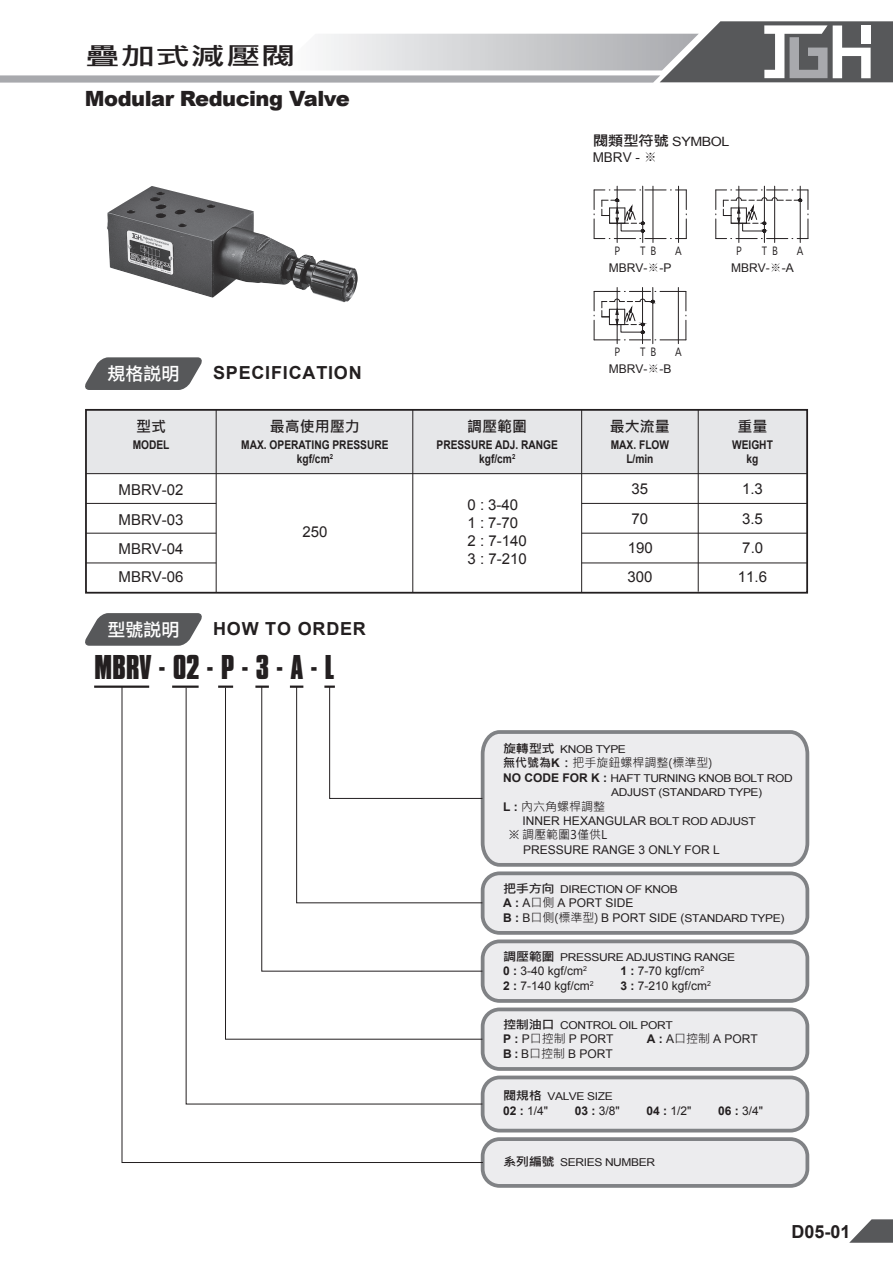
<style>
.page{position:relative;width:893px;height:1263px;background:#fff}
.page>*{position:absolute;margin:0;border:0;box-sizing:border-box;transform-origin:0 0}
.t1{font:36px "Compacta Bold Plain";letter-spacing:-.01em;color:#231f20}
.t2{font:700 24.3px "Microsoft Jheng Hei";color:#231f20;scale:1.44 1}
.t3{font:900 21px "Arial";letter-spacing:-.025em;color:#231f20}
.t4{font:700 18px "Arial";letter-spacing:.045em;color:#231f20}
.t5{font:18px "DF Li Hei Md WIN BF";color:#fff}
.t6{font:15px/29.4px "Arial";color:#231f20}
.t7{font:700 15px "Microsoft Jheng Hei";color:#231f20}
.t8{font:13.5px "Arial";color:#231f20}
.t9{font:12.9px "Arial";letter-spacing:-.03em;color:#231f20;scale:1.11 1}
.t10{font:12px "Arial";color:#231f20}
.t11{font:700 12px/14.4px "Arial";color:#231f20;text-align:center;scale:.85 1}
.t12{font:12px "Microsoft Jheng Hei";color:#231f20}
.t13{font:11.25px "Microsoft Jheng Hei";color:#231f20;scale:.85 1}
.t14{font:10.8px/14.4px "Arial";letter-spacing:-.03em;color:#231f20;scale:1.11 1}
.s1{font-family:"Microsoft Jheng Hei";font-weight:700;font-size:14.25px}
.s2{font-family:"Adobe Ming Std";font-weight:300}
.s3{font-family:"Microsoft Jheng Hei";font-weight:700;font-size:12px}
.s4{font-weight:700}
.s5{font-family:"Arial";font-weight:700}
.s6{font-weight:700;font-size:12px}
.s7{font-size:10.8px}
.s8{font-family:"Microsoft Jheng Hei"}
.s9{font-size:12px}
.s10{font-family:"Microsoft Jheng Hei";font-size:12px}
</style>
<div class="page">
<svg style="left:849px;top:1219px;width:44px;height:24px"></svg>
<svg style="left:0;top:21px;width:893px;height:62px"></svg>
<svg style="left:85px;top:613px;width:117px;height:33px"></svg>
<div style="left:483px;top:1139px;width:324px;height:47px;background:#ececee;border-radius:17px"></div>
<div style="left:481px;top:1137px;width:328px;height:51px;border:4px solid #808285;border-radius:17px"></div>
<div style="left:483px;top:1077px;width:324px;height:53px;background:#ececee;border-radius:17px"></div>
<div style="left:481px;top:1075px;width:328px;height:57px;border:4px solid #808285;border-radius:17px"></div>
<div style="left:483px;top:1009px;width:324px;height:60px;background:#ececee;border-radius:17px"></div>
<div style="left:481px;top:1007px;width:328px;height:64px;border:4px solid #808285;border-radius:17px"></div>
<div style="left:483px;top:941px;width:324px;height:60px;background:#ececee;border-radius:17px"></div>
<div style="left:481px;top:939px;width:328px;height:64px;border:4px solid #808285;border-radius:17px"></div>
<div style="left:483px;top:873px;width:324px;height:60px;background:#ececee;border-radius:17px"></div>
<div style="left:481px;top:871px;width:328px;height:64px;border:4px solid #808285;border-radius:17px"></div>
<hr style="left:94px;top:685px;width:55px;height:3px;background:#231f20">
<hr style="left:255px;top:685px;width:14px;height:3px;background:#231f20">
<hr style="left:172px;top:685px;width:27px;height:3px;background:#231f20">
<hr style="left:218px;top:685px;width:15px;height:3px;background:#231f20">
<svg style="left:121px;top:686px;width:363px;height:477px"></svg>
<svg style="left:290px;top:685px;width:517px;height:218px"></svg>
<svg style="left:85px;top:357px;width:117px;height:33px"></svg>
<div style="left:86px;top:410px;width:721px;height:64px;background:#e6e7e9"></div>
<div style="left:85px;top:409px;width:723px;height:185px;border:2px solid #231f20"></div>
<hr style="left:216px;top:410px;width:1px;height:182px;background:#231f20">
<hr style="left:413px;top:410px;width:1px;height:182px;background:#231f20">
<hr style="left:581px;top:410px;width:1px;height:182px;background:#231f20">
<hr style="left:698px;top:410px;width:1px;height:182px;background:#231f20">
<hr style="left:582px;top:503px;width:225px;height:1px;background:#231f20">
<hr style="left:86px;top:473px;width:721px;height:1px;background:#231f20">
<hr style="left:582px;top:533px;width:225px;height:1px;background:#231f20">
<hr style="left:86px;top:503px;width:130px;height:1px;background:#231f20">
<hr style="left:582px;top:563px;width:225px;height:1px;background:#231f20">
<hr style="left:86px;top:533px;width:130px;height:1px;background:#231f20">
<hr style="left:86px;top:563px;width:130px;height:1px;background:#231f20">
<img style="left:107px;top:186px;width:251px;height:117px">
<svg style="left:594px;top:186px;width:93px;height:56px"></svg>
<svg style="left:715px;top:186px;width:94px;height:56px"></svg>
<svg style="left:594px;top:287px;width:93px;height:57px"></svg>
<h2 class="t2" style="left:85px;top:41px;width:148px">疊加式減壓閥</h2>
<h3 class="t3" style="left:85px;top:83px;width:266px">Modular Reducing Valve</h3>
<h3 class="t5" style="left:107px;top:365px;width:73px">規格說明</h3>
<h3 class="t4" style="left:213px;top:360px;width:150px">SPECIFICATION</h3>
<p class="t7" style="left:136px;top:417px;width:31px">型式</p>
<p class="t11" style="left:133px;top:438px;width:45px">MODEL</p>
<p class="t6" style="left:119px;top:476px;width:67px;text-align:justify">MBRV-02<br>MBRV-03<br>MBRV-04<br>MBRV-06</p>
<p class="t7" style="left:270px;top:417px;width:91px">最高使用壓力</p>
<p class="t11" style="left:241px;top:438px;width:175px">MAX. OPERATING PRESSURE kgf/cm<sup>2</sup></p>
<p class="t6" style="left:302px;top:517px;width:27px">250</p>
<h3 class="t5" style="left:108px;top:621px;width:73px">型號說明</h3>
<h3 class="t4" style="left:213px;top:616px;width:154px">HOW TO ORDER</h3>
<h1 class="t1" style="left:94px;top:648px;width:242px">MBRV - 02 - P - 3 - A - L</h1>
<p class="t9" style="left:593px;top:133px;width:125px"><span class="s1">閥類型符號</span> SYMBOL</p>
<p class="t8" style="left:593px;top:149px;width:66px">MBRV - <span class="s2">※</span></p>
<p class="t13" style="left:615px;top:243px;width:8px">P</p>
<p class="t13" style="left:640px;top:243px;width:20px">T B</p>
<p class="t13" style="left:675px;top:243px;width:9px">A</p>
<p class="t13" style="left:736px;top:243px;width:8px">P</p>
<p class="t13" style="left:762px;top:243px;width:21px">T B</p>
<p class="t13" style="left:797px;top:243px;width:9px">A</p>
<p class="t10" style="left:609px;top:260px;width:64px">MBRV-<span class="s2">※</span>-P</p>
<p class="t10" style="left:731px;top:260px;width:64px">MBRV-<span class="s2">※</span>-A</p>
<p class="t13" style="left:615px;top:344px;width:8px">P</p>
<p class="t13" style="left:640px;top:344px;width:20px">T B</p>
<p class="t13" style="left:675px;top:344px;width:9px">A</p>
<p class="t7" style="left:467px;top:417px;width:61px">調壓範圍</p>
<p class="t11" style="left:436px;top:438px;width:144px">PRESSURE ADJ. RANGE kgf/cm<sup>2</sup></p>
<p class="t6" style="left:468px;top:496px;width:61px;line-height:18px">0 : 3-40<br>1 : 7-70<br>2 : 7-140<br>3 : 7-210</p>
<p class="t10" style="left:609px;top:361px;width:64px">MBRV-<span class="s2">※</span>-B</p>
<p class="t7" style="left:610px;top:417px;width:61px">最大流量</p>
<p class="t11" style="left:611px;top:438px;width:70px">MAX. FLOW<br>L/min</p>
<p class="t7" style="left:737px;top:417px;width:31px">重量</p>
<p class="t11" style="left:732px;top:438px;width:49px">WEIGHT kg</p>
<p class="t6" style="left:627px;top:475px;width:27px">35<br>70<br>190<br>300</p>
<p class="t6" style="left:738px;top:475px;width:31px">1.3<br>3.5<br>7.0<br>11.6</p>
<p class="t14" style="left:503px;top:742px;width:112px"><span class="s3">旋轉型式</span> KNOB TYPE</p>
<p class="t12" style="left:503px;top:755px;width:211px"><span class="s4">無代號為</span><span class="s5">K</span><span class="s4">：</span>把手旋鈕螺桿調整(標準型)</p>
<p class="t14" style="left:611px;top:771px;width:165px;text-indent:-108px"><span class="s6">NO CODE FOR K :</span> HAFT TURNING KNOB BOLT ROD<br>ADJUST (STANDARD TYPE)</p>
<p class="t12" style="left:503px;top:799px;width:103px"><span class="s5">L :</span> 內六角螺桿調整</p>
<p class="t10" style="left:523px;top:813px;width:234px">INNER HEXANGULAR <span class="s7">BOLT ROD ADJUST</span></p>
<p class="t12" style="left:509px;top:827px;width:100px">※ 調壓範圍3僅供L</p>
<p class="t10" style="left:523px;top:842px;width:198px">PRESSURE RANGE 3 ONLY FOR L</p>
<p class="t14" style="left:503px;top:882px;width:159px"><span class="s3">把手方向</span> DIRECTION OF KNOB</p>
<p class="t10" style="left:503px;top:895px;width:132px"><span class="s4">A :</span> A<span class="s8">口側</span> A PORT SIDE</p>
<p class="t14" style="left:503px;top:911px;width:255px"><span class="s6">B :</span> <span class="s9">B</span><span class="s10">口側(標準型)</span> <span class="s9">B PORT SIDE (</span>STANDARD TYPE)</p>
<p class="t14" style="left:503px;top:950px;width:211px"><span class="s3">調壓範圍</span> PRESSURE ADJUSTING RANGE</p>
<p class="t10" style="left:503px;top:963px;width:85px"><span class="s4">0 :</span> 3-40 kgf/cm<sup>2</sup></p>
<p class="t10" style="left:620px;top:963px;width:85px"><span class="s4">1 :</span> 7-70 kgf/cm<sup>2</sup></p>
<p class="t10" style="left:503px;top:978px;width:92px"><span class="s4">2 :</span> 7-140 kgf/cm<sup>2</sup></p>
<p class="t10" style="left:620px;top:978px;width:92px"><span class="s4">3 :</span> 7-210 kgf/cm<sup>2</sup></p>
<p class="t14" style="left:503px;top:1018px;width:154px"><span class="s3">控制油口</span> CONTROL OIL PORT</p>
<p class="t10" style="left:503px;top:1031px;width:112px"><span class="s4">P :</span> P<span class="s8">口控制</span> P PORT</p>
<p class="t10" style="left:647px;top:1031px;width:113px"><span class="s4">A :</span> A<span class="s8">口控制</span> A PORT</p>
<p class="t10" style="left:503px;top:1045px;width:111px"><span class="s4">B :</span> B<span class="s8">口控制</span> B PORT</p>
<p class="t14" style="left:503px;top:1089px;width:100px"><span class="s3">閥規格</span> VALVE SIZE</p>
<p class="t10" style="left:503px;top:1103px;width:46px"><span class="s4">02 :</span> 1/4"</p>
<p class="t10" style="left:575px;top:1103px;width:46px"><span class="s4">03 :</span> 3/8"</p>
<p class="t10" style="left:646px;top:1103px;width:46px"><span class="s4">04 :</span> 1/2"</p>
<p class="t10" style="left:718px;top:1103px;width:46px"><span class="s4">06 :</span> 3/4"</p>
<p class="t14" style="left:503px;top:1155px;width:138px"><span class="s3">系列編號</span> SERIES NUMBER</p>
<h3 class="t4" style="left:792px;top:1220px;width:61px">D05-01</h3>
</div>
